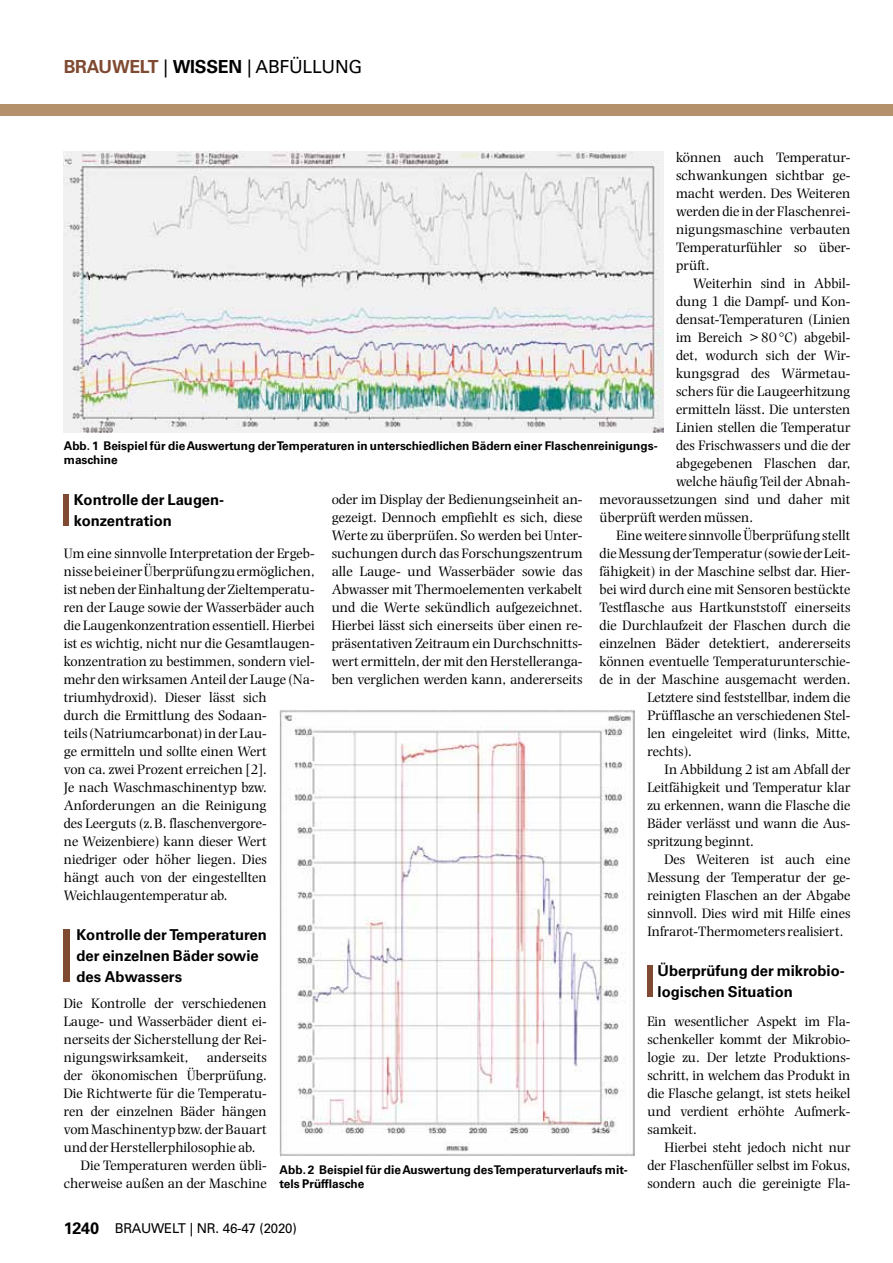
<style>
.page{position:relative;width:893px;height:1263px;background:#fff}
.page>*{position:absolute;margin:0;border:0;box-sizing:border-box;transform-origin:0 0}
.t1{font:73.2px "Univers";color:#804a32;scale:.93 1}
.t2{font:44.1px "Univers";color:#804a32;scale:1.23 1}
.t3{font:18px "Univers";letter-spacing:-.015em;color:#000}
.t4{font:700 15px/21px "Univers";color:#000}
.t5{font:14.25px/18px "Photina";color:#000;text-align:justify}
.t6{font:13.5px "Univers";letter-spacing:-.015em;color:#000}
.t7{font:700 12px/14.4px "Univers";color:#000}
.s1{font-weight:700;color:#804a32}
.s2{font-weight:700}
.s3{font-weight:700;font-size:16.5px}
</style>
<div class="page">
<div style="left:0;top:104px;width:893px;height:12px;background:#b5916b"></div>
<img style="left:64px;top:151px;width:599px;height:281px">
<img style="left:280px;top:710px;width:355px;height:446px">
<p class="t3" style="left:64px;top:56px;width:300px"><span class="s1">BRAUWELT</span> | <span class="s2">WISSEN</span> | ABFÜLLUNG</p>
<p class="t5" style="left:676px;top:148px;width:176px">können auch Temperatur&shy;schwankungen sichtbar ge&shy;macht werden. Des Weiteren werden die in der Flaschenrei&shy;nigungsmaschine verbauten Temperaturfühler so über&shy;prüft.</p>
<p class="t5" style="left:693px;top:274px;width:159px">Weiterhin sind in Abbil-</p>
<p class="t5" style="left:676px;top:292px;width:176px">dung 1 die Dampf- und Kon-</p>
<p class="t5" style="left:676px;top:310px;width:176px">densat-Temperaturen (Linien</p>
<p class="t5" style="left:676px;top:328px;width:176px">im Bereich &gt;80°C) abgebil-</p>
<p class="t5" style="left:676px;top:346px;width:176px">det, wodurch sich der Wir-</p>
<p class="t5" style="left:676px;top:364px;width:176px">kungsgrad des Wärmetau-</p>
<p class="t5" style="left:676px;top:382px;width:176px">schers für die Laugeerhitzung</p>
<p class="t5" style="left:676px;top:400px;width:176px">ermitteln lässt. Die untersten</p>
<p class="t5" style="left:676px;top:418px;width:176px">Linien stellen die Temperatur</p>
<p class="t5" style="left:676px;top:436px;width:176px">des Frischwassers und die der</p>
<p class="t5" style="left:676px;top:454px;width:176px">abgegebenen Flaschen dar,</p>
<p class="t5" style="left:676px;top:472px;width:176px">welche häufig Teil der Abnah-</p>
<p class="t5" style="left:600px;top:490px;width:252px">mevoraussetzungen sind und daher mit</p>
<p class="t5" style="left:600px;top:508px;width:155px">überprüft werden müssen.</p>
<p class="t5" style="left:617px;top:526px;width:235px">Eine weitere sinnvolle Überprüfung stellt</p>
<p class="t5" style="left:600px;top:544px;width:252px">die Messung der Temperatur (sowie der Leit-</p>
<p class="t5" style="left:600px;top:562px;width:252px">fähigkeit) in der Maschine selbst dar. Hier-</p>
<p class="t5" style="left:600px;top:580px;width:252px">bei wird durch eine mit Sensoren bestückte</p>
<p class="t5" style="left:600px;top:598px;width:252px">Testflasche aus Hartkunststoff einerseits</p>
<p class="t5" style="left:600px;top:616px;width:252px">die Durchlaufzeit der Flaschen durch die</p>
<p class="t5" style="left:600px;top:634px;width:252px">einzelnen Bäder detektiert, andererseits</p>
<p class="t5" style="left:600px;top:652px;width:252px">können eventuelle Temperaturunterschie-</p>
<p class="t5" style="left:600px;top:670px;width:252px">de in der Maschine ausgemacht werden.</p>
<p class="t5" style="left:647px;top:688px;width:205px">Letztere sind feststellbar, indem die</p>
<p class="t5" style="left:647px;top:706px;width:205px">Prüfflasche an verschiedenen Stel-</p>
<p class="t5" style="left:647px;top:724px;width:205px">len eingeleitet wird (links, Mitte,</p>
<p class="t5" style="left:647px;top:742px;width:46px">rechts).</p>
<p class="t5" style="left:664px;top:760px;width:188px">In Abbildung 2 ist am Abfall der</p>
<p class="t5" style="left:647px;top:778px;width:205px">Leitfähigkeit und Temperatur klar</p>
<p class="t5" style="left:647px;top:796px;width:204px">zu erkennen, wann die Flasche die</p>
<p class="t5" style="left:647px;top:814px;width:205px">Bäder verlässt und wann die Aus-</p>
<p class="t5" style="left:647px;top:832px;width:108px">spritzung beginnt.</p>
<p class="t5" style="left:664px;top:850px;width:188px">Des Weiteren ist auch eine</p>
<p class="t5" style="left:647px;top:868px;width:205px">Messung der Temperatur der ge-</p>
<p class="t5" style="left:647px;top:886px;width:204px">reinigten Flaschen an der Abgabe</p>
<p class="t5" style="left:647px;top:904px;width:204px">sinnvoll. Dies wird mit Hilfe eines</p>
<p class="t5" style="left:647px;top:922px;width:197px">Infrarot-Thermometers realisiert.</p>
<h2 class="t2" style="left:642px;top:955px;width:14px">L</h2>
<p class="t4" style="left:658px;top:960px;width:189px">Überprüfung der mikrobio&shy;logischen Situation</p>
<p class="t5" style="left:647px;top:1012px;width:205px">Ein wesentlicher Aspekt im Fla&shy;schenkeller kommt der Mikrobio&shy;logie zu. Der letzte Produktions&shy;schritt, in welchem das Produkt in die Flasche gelangt, ist stets heikel und verdient erhöhte Aufmerk&shy;samkeit.</p>
<p class="t5" style="left:647px;top:1138px;width:205px;text-indent:17px">Hierbei steht jedoch nicht nur der Flaschenfüller selbst im Fokus, sondern auch die gereinigte Fla-</p>
<p class="t7" style="left:64px;top:438px;width:595px">Abb. 1 Beispiel für die Auswertung der Temperaturen in unterschiedlichen Bädern einer Flaschenreinigungs&shy;maschine</p>
<h2 class="t2" style="left:59px;top:484px;width:14px">L</h2>
<p class="t4" style="left:74px;top:489px;width:150px">Kontrolle der Laugen&shy;konzentration</p>
<p class="t5" style="left:64px;top:544px;width:252px;text-align:left">Um eine sinnvolle Interpretation der Ergeb&shy;nisse bei einer Überprüfung zu ermöglichen, ist neben der Einhaltung der Zieltemperatu&shy;ren der Lauge sowie der Wasserbäder auch die Laugenkonzentration essentiell. Hierbei ist es wichtig, nicht nur die Gesamtlaugen&shy;konzentration zu bestimmen, sondern viel&shy;mehr den wirksamen Anteil der Lauge (Na&shy;triumhydroxid). Dieser lässt sich<br>durch die Ermittlung des Sodaan-<br>teils (Natriumcarbonat) in der Lau-<br>ge ermitteln und sollte einen Wert<br>von ca. zwei Prozent erreichen [2].<br>Je nach Waschmaschinentyp bzw.<br>Anforderungen an die Reinigung<br>des Leerguts (z.B. flaschenvergore-<br>ne Weizenbiere) kann dieser Wert niedriger oder höher liegen. Dies<br>hängt auch von der eingestellten Weichlaugentemperatur ab.</p>
<h1 class="t1" style="left:58px;top:913px;width:22px">L</h1>
<p class="t4" style="left:77px;top:924px;width:192px">Kontrolle der Temperaturen der einzelnen Bäder sowie des Abwassers</p>
<p class="t5" style="left:64px;top:994px;width:205px">Die Kontrolle der verschiedenen Lauge- und Wasserbäder dient ei&shy;nerseits der Sicherstellung der Rei&shy;nigungswirksamkeit,</p>
<p class="t5" style="left:332px;top:490px;width:252px">oder im Display der Bedienungseinheit an&shy;gezeigt. Dennoch empfiehlt es sich, diese Werte zu überprüfen. So werden bei Unter&shy;suchungen durch das Forschungszentrum alle Lauge- und Wasserbäder sowie das Abwasser mit Thermoelementen verkabelt und die Werte sekündlich aufgezeichnet.<br>Hierbei lässt sich einerseits über einen re&shy;präsentativen Zeitraum ein Durchschnitts&shy;wert ermitteln, der mit den Herstelleranga&shy;ben verglichen werden kann, andererseits</p>
<p class="t5" style="left:207px;top:1048px;width:62px">anderseits</p>
<p class="t5" style="left:64px;top:1066px;width:205px">der ökonomischen Überprüfung.</p>
<p class="t5" style="left:64px;top:1084px;width:205px">Die Richtwerte für die Temperatu-</p>
<p class="t5" style="left:64px;top:1102px;width:205px">ren der einzelnen Bäder hängen</p>
<p class="t5" style="left:64px;top:1120px;width:205px">vom Maschinentyp bzw. der Bauart</p>
<p class="t5" style="left:64px;top:1138px;width:193px">und der Herstellerphilosophie ab.</p>
<p class="t5" style="left:81px;top:1156px;width:188px">Die Temperaturen werden übli-</p>
<p class="t5" style="left:64px;top:1174px;width:205px">cherweise außen an der Maschine</p>
<p class="t7" style="left:280px;top:1162px;width:350px">Abb. 2 Beispiel für die Auswertung des Temperaturverlaufs mit&shy;tels Prüfflasche</p>
<p class="t6" style="left:64px;top:1221px;width:234px"><span class="s3">1240</span> BRAUWELT | N R. 46-47 (2020)</p>
</div>
